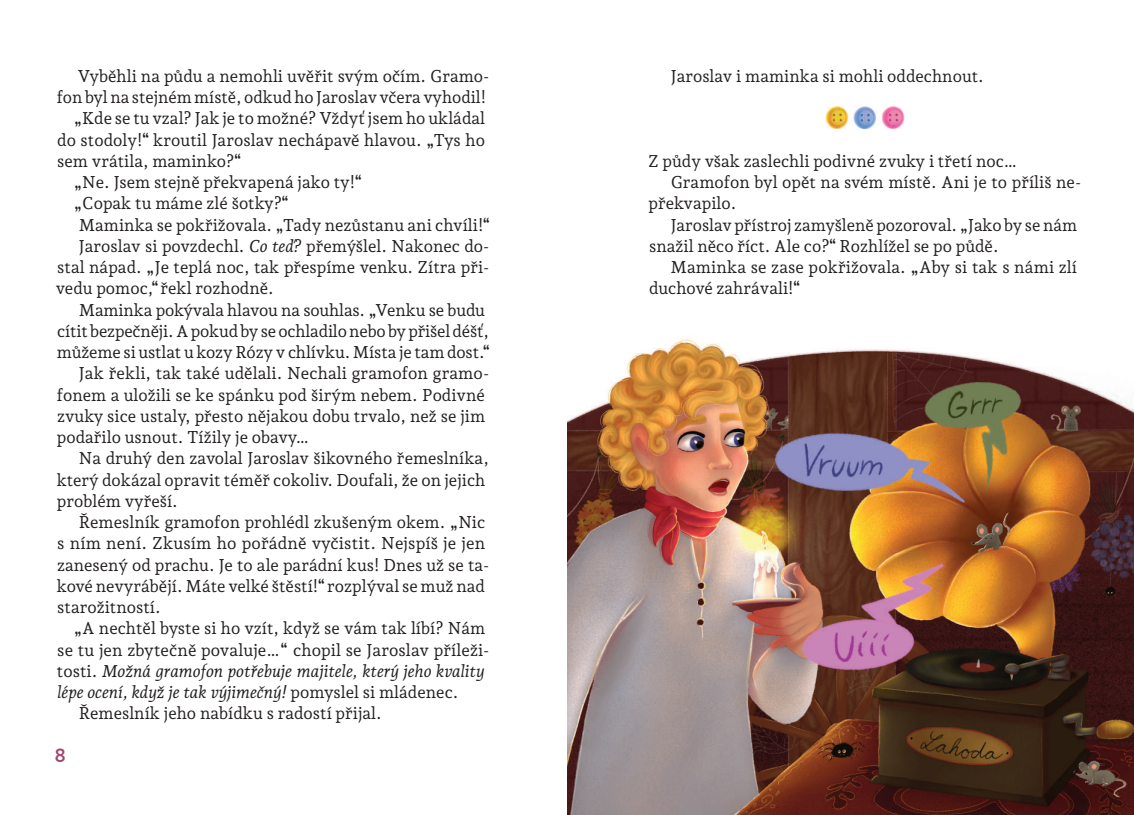
<style>
.page{position:relative;width:1134px;height:815px;background:#fff}
.page>*{position:absolute;margin:0;border:0;box-sizing:border-box;transform-origin:0 0}
.t1{font:18.75px "Capriola";color:#a2456f}
.t2{font:16.88px "Andada Pro";color:#231f20}
.t3{font:italic 16.88px "Andada Pro";color:#231f20}
.s1{font-style:italic}
.s2{font-style:normal}
</style>
<div class="page">
<img style="left:567px;top:339px;width:567px;height:476px">
<img style="left:825px;top:106px;width:80px;height:24px">
<p class="t2" style="left:77px;top:64px;width:414px">Vyběhli na půdu a nemohli uvěřit svým očím. Gramo-</p>
<p class="t2" style="left:57px;top:85px;width:431px">fon byl na stejném místě, odkud ho Jaroslav včera vyhodil!</p>
<p class="t2" style="left:74px;top:106px;width:413px">„Kde se tu vzal? Jak je to možné? Vždyť jsem ho ukládal</p>
<p class="t2" style="left:57px;top:128px;width:429px">do stodoly!“ kroutil Jaroslav nechápavě hlavou. „Tys ho</p>
<p class="t2" style="left:57px;top:149px;width:186px">sem vrátila, maminko?“</p>
<p class="t2" style="left:74px;top:170px;width:290px">„Ne. Jsem stejně překvapená jako ty!“</p>
<p class="t2" style="left:74px;top:191px;width:217px">„Copak tu máme zlé šotky?“</p>
<p class="t2" style="left:79px;top:213px;width:413px">Maminka se pokřižovala. „Tady nezůstanu ani chvíli!“</p>
<p class="t2" style="left:79px;top:234px;width:412px">Jaroslav si povzdechl. <span class="s1">Co teď?</span> přemýšlel. Nakonec do-</p>
<p class="t2" style="left:57px;top:255px;width:434px">stal nápad. „Je teplá noc, tak přespíme venku. Zítra při-</p>
<p class="t2" style="left:56px;top:276px;width:219px">vedu pomoc,“ řekl rozhodně.</p>
<p class="t2" style="left:79px;top:298px;width:408px">Maminka pokývala hlavou na souhlas. „Venku se budu</p>
<p class="t2" style="left:57px;top:319px;width:433px">cítit bezpečněji. A pokud by se ochladilo nebo by přišel déšť,</p>
<p class="t2" style="left:57px;top:340px;width:435px">můžeme si ustlat u kozy Rózy v chlívku. Místa je tam dost.“</p>
<p class="t2" style="left:79px;top:361px;width:412px">Jak řekli, tak také udělali. Nechali gramofon gramo-</p>
<p class="t2" style="left:57px;top:383px;width:429px">fonem a uložili se ke spánku pod širým nebem. Podivné</p>
<p class="t2" style="left:57px;top:404px;width:430px">zvuky sice ustaly, přesto nějakou dobu trvalo, než se jim</p>
<p class="t2" style="left:57px;top:425px;width:254px">podařilo usnout. Tížily je obavy…</p>
<p class="t2" style="left:79px;top:446px;width:411px">Na druhý den zavolal Jaroslav šikovného řemeslníka,</p>
<p class="t2" style="left:57px;top:468px;width:430px">který dokázal opravit téměř cokoliv. Doufali, že on jejich</p>
<p class="t2" style="left:57px;top:489px;width:122px">problém vyřeší.</p>
<p class="t2" style="left:79px;top:510px;width:408px">Řemeslník gramofon prohlédl zkušeným okem. „Nic</p>
<p class="t2" style="left:57px;top:531px;width:429px">s ním není. Zkusím ho pořádně vyčistit. Nejspíš je jen</p>
<p class="t2" style="left:57px;top:553px;width:434px">zanesený od prachu. Je to ale parádní kus! Dnes už se ta-</p>
<p class="t2" style="left:57px;top:574px;width:430px">kové nevyrábějí. Máte velké štěstí!“ rozplýval se muž nad</p>
<p class="t2" style="left:57px;top:595px;width:105px">starožitností.</p>
<p class="t2" style="left:74px;top:616px;width:413px">„A nechtěl byste si ho vzít, když se vám tak líbí? Nám</p>
<p class="t2" style="left:57px;top:638px;width:434px">se tu jen zbytečně povaluje…“ chopil se Jaroslav příleži-</p>
<p class="t3" style="left:57px;top:659px;width:429px"><span class="s2">tosti.</span> Možná gramofon potřebuje majitele, který jeho kvality</p>
<p class="t3" style="left:57px;top:680px;width:402px">lépe ocení, když je tak výjimečný! <span class="s2">pomyslel si mládenec.</span></p>
<p class="t2" style="left:79px;top:701px;width:304px">Řemeslník jeho nabídku s radostí přijal.</p>
<p class="t1" style="left:55px;top:744px;width:12px">8</p>
<p class="t2" style="left:671px;top:64px;width:315px">Jaroslav i maminka si mohli oddechnout.</p>
<p class="t2" style="left:648px;top:149px;width:370px">Z půdy však zaslechli podivné zvuky i třetí noc…</p>
<p class="t2" style="left:671px;top:170px;width:412px">Gramofon byl opět na svém místě. Ani je to příliš ne-</p>
<p class="t2" style="left:649px;top:191px;width:89px">překvapilo.</p>
<p class="t2" style="left:671px;top:213px;width:408px">Jaroslav přístroj zamyšleně pozoroval. „Jako by se nám</p>
<p class="t2" style="left:649px;top:234px;width:351px">snažil něco říct. Ale co?“ Rozhlížel se po půdě.</p>
<p class="t2" style="left:670px;top:255px;width:408px">Maminka se zase pokřižovala. „Aby si tak s námi zlí</p>
<p class="t2" style="left:649px;top:276px;width:153px">duchové zahrávali!“</p>
</div>
